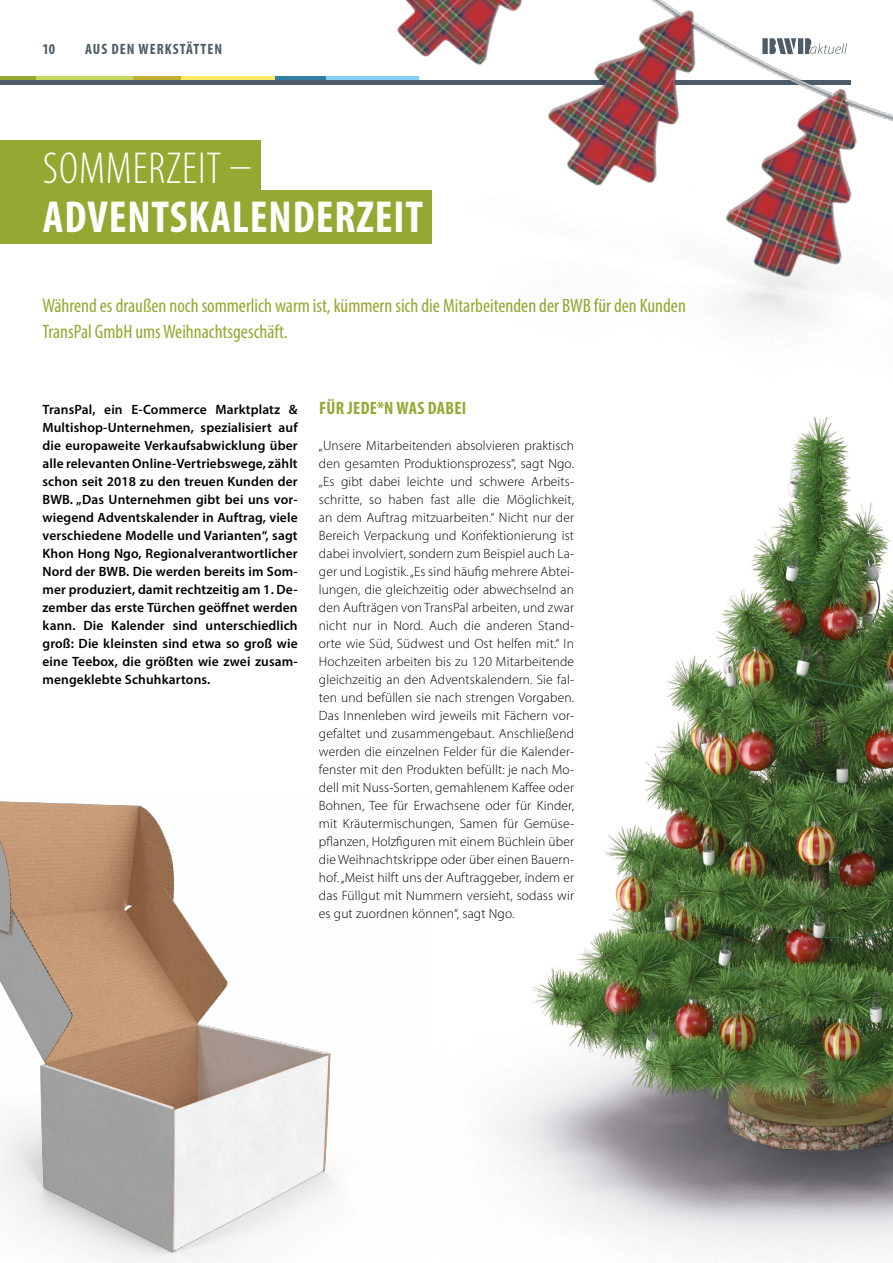
<style>
.page{position:relative;width:893px;height:1263px;background:#fff}
.page>*{position:absolute;margin:0;border:0;box-sizing:border-box;transform-origin:0 0}
.t1{font:700 condensed 45px "Myriad Pro";letter-spacing:.02em;color:#fff}
.t2{font:300 condensed 45px "Myriad Pro";letter-spacing:.02em;color:#fff}
.t3{font:condensed 19.5px/25.5px "Myriad Pro";color:#96a832}
.t4{font:700 condensed 18px "Myriad Pro";letter-spacing:.02em;color:#96a832}
.t5{font:700 condensed 15px "Myriad Pro";letter-spacing:.07em;color:#4d5c69}
.t6{font:300 13.5px/18px "Myriad Pro";letter-spacing:.01em;color:#000;text-align:justify}
.t7{font:600 13.5px/18px "Myriad Pro";letter-spacing:.01em;color:#000;text-align:justify}
</style>
<div class="page">
<svg style="left:326px;top:77px;width:60px;height:4px"></svg>
<svg style="left:275px;top:77px;width:51px;height:4px"></svg>
<svg style="left:181px;top:77px;width:94px;height:4px"></svg>
<svg style="left:133px;top:77px;width:48px;height:4px"></svg>
<svg style="left:36px;top:77px;width:97px;height:4px"></svg>
<svg style="left:0;top:77px;width:36px;height:4px"></svg>
<hr style="left:0;top:81px;width:850px;height:4px;background:#4d5c69">
<img style="left:500px;top:459px;width:393px;height:803px">
<div style="left:0;top:140px;width:260px;height:54px;background:#96a832"></div>
<div style="left:0;top:190px;width:432px;height:53px;background:#96a832"></div>
<img style="left:386px;top:0;width:507px;height:459px">
<img style="left:0;top:801px;width:335px;height:461px">
<p class="t5" style="left:43px;top:39px;width:14px">10</p>
<p class="t5" style="left:85px;top:39px;width:139px">AUS DEN WERKSTÄTTEN</p>
<h1 class="t2" style="left:43px;top:141px;width:210px">SOMMERZEIT –</h1>
<h1 class="t1" style="left:43px;top:189px;width:382px">ADVENTSKALENDERZEIT</h1>
<h2 class="t3" style="left:43px;top:293px;width:645px">Während es draußen noch sommerlich warm ist, kümmern sich die Mitarbeitenden der BWB für den Kunden<br>TransPal GmbH ums Weihnachtsgeschäft.</h2>
<p class="t7" style="left:43px;top:400px;width:257px">TransPal, ein E-Commerce Marktplatz &amp; Multishop-Unternehmen, spezialisiert auf die europaweite Verkaufsabwicklung über alle relevanten Online-Vertriebswege, zählt schon seit 2018 zu den treuen Kunden der BWB. „Das Unternehmen gibt bei uns vor&shy;wiegend Adventskalender in Auftrag, viele verschiedene Modelle und Varianten“, sagt Khon Hong Ngo, Regionalverantwortlicher Nord der BWB. Die werden bereits im Som&shy;mer produziert, damit rechtzeitig am 1. De&shy;zember das erste Türchen geöffnet werden kann. Die Kalender sind unterschiedlich groß: Die kleinsten sind etwa so groß wie eine Teebox, die größten wie zwei zusam&shy;mengeklebte Schuhkartons.</p>
<h3 class="t4" style="left:319px;top:397px;width:149px">FÜR JEDE*N WAS DABEI</h3>
<p class="t6" style="left:319px;top:436px;width:257px">„Unsere Mitarbeitenden absolvieren praktisch den gesamten Produktionsprozess“, sagt Ngo. „Es gibt dabei leichte und schwere Arbeits&shy;schritte, so haben fast alle die Möglichkeit, an dem Auftrag mitzuarbeiten.“ Nicht nur der Bereich Verpackung und Konfektionierung ist dabei involviert, sondern zum Beispiel auch La&shy;ger und Logistik. „Es sind häufig mehrere Abtei&shy;lungen, die gleichzeitig oder abwechselnd an den Aufträgen von TransPal arbeiten, und zwar nicht nur in Nord. Auch die anderen Stand&shy;orte wie Süd, Südwest und Ost helfen mit.“ In Hochzeiten arbeiten bis zu 120 Mitarbeitende gleichzeitig an den Adventskalendern. Sie fal&shy;ten und befüllen sie nach strengen Vorgaben.<br>Das Innenleben wird jeweils mit Fächern vor&shy;gefaltet und zusammengebaut. Anschließend werden die einzelnen Felder für die Kalender&shy;fenster mit den Produkten befüllt: je nach Mo&shy;dell mit Nuss-Sorten, gemahlenem Kaffee oder Bohnen, Tee für Erwachsene oder für Kinder, mit Kräutermischungen, Samen für Gemüse&shy;pflanzen, Holzfiguren mit einem Büchlein über die Weihnachtskrippe oder über einen Bauern&shy;hof. „Meist hilft uns der Auftraggeber, indem er das Füllgut mit Nummern versieht, sodass wir es gut zuordnen können“, sagt Ngo.</p>
</div>
